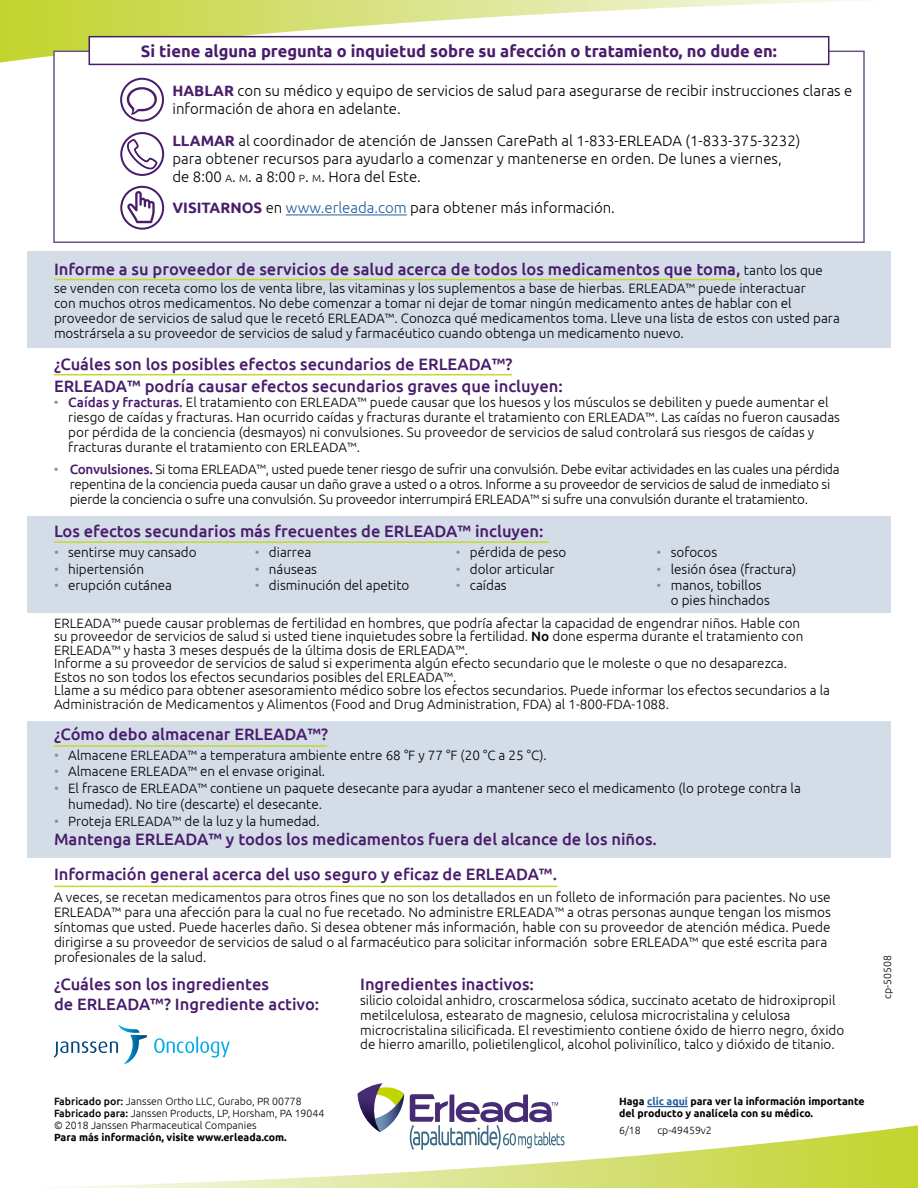
<style>
.page{position:relative;width:918px;height:1188px;background:#fff}
.page>*{position:absolute;margin:0;border:0;box-sizing:border-box;transform-origin:0 0}
.t1{font:500 16.5px/22.5px "Ubuntu";color:#491c6b}
.t2{font:700 16.5px "Ubuntu";color:#491c6b}
.t3{font:300 15px/18px "Ubuntu";color:#000}
.t4{font:300 13.65px/15px "Ubuntu";color:#000}
.t5{font:300 13.5px/15px "Ubuntu";color:#000}
.t6{font:300 13.5px/15px "Ubuntu";letter-spacing:-.02em;color:#000}
.t7{font:300 10.5px/12px "Ubuntu";color:#000}
.t8{font:700 10.5px/12px "Ubuntu";color:#000}
.s1{font-weight:700;color:#491c6b}
.s2{font-size:10.5px}
.s3{font-style:inherit}
.s4{color:#215e9e}
.s5{font-weight:300;font-size:13.5px;color:#000}
.s6{color:#7093b5}
.s7{font-weight:500;color:#491c6b}
.s8{font-weight:500}
</style>
<div class="page">
<svg style="left:0;top:0;width:870px;height:63px"></svg>
<svg style="left:154px;top:1037px;width:76px;height:21px"></svg>
<svg style="left:54px;top:1025px;width:93px;height:39px"></svg>
<svg style="left:49px;top:1125px;width:869px;height:63px"></svg>
<svg style="left:357px;top:1083px;width:47px;height:49px"></svg>
<svg style="left:410px;top:1094px;width:155px;height:56px"></svg>
<div style="left:27px;top:722px;width:864px;height:136px;background:#d4dce7"></div>
<div style="left:27px;top:517px;width:864px;height:96px;background:#d4dce7"></div>
<div style="left:27px;top:252px;width:864px;height:96px;background:#d4dce7"></div>
<hr style="left:54px;top:279px;width:687px;height:1px;background:#c4d82e">
<hr style="left:54px;top:374px;width:458px;height:1px;background:#c4d82e">
<hr style="left:54px;top:541px;width:495px;height:2px;background:#c4d82e">
<hr style="left:54px;top:745px;width:273px;height:2px;background:#c4d82e">
<hr style="left:54px;top:886px;width:503px;height:1px;background:#c4d82e">
<div style="left:53px;top:51px;width:812px;height:192px;background:#fff;border:2px solid #6e528a"></div>
<div style="left:89px;top:36px;width:740px;height:29px;background:#fff;border:2px solid #491c6b"></div>
<hr style="left:286px;top:215px;width:121px;height:1px;background:#215e9e">
<div style="left:120px;top:186px;width:44px;height:44px;border:2px solid #491c6b;border-radius:50%"></div>
<div style="left:120px;top:132px;width:44px;height:44px;border:2px solid #491c6b;border-radius:50%"></div>
<div style="left:120px;top:78px;width:44px;height:44px;border:2px solid #491c6b;border-radius:50%"></div>
<svg style="left:127px;top:191px;width:28px;height:32px"></svg>
<svg style="left:127px;top:139px;width:30px;height:30px"></svg>
<svg style="left:127px;top:87px;width:30px;height:28px"></svg>
<hr style="left:647px;top:1106px;width:41px;height:1px;background:#215e9e">
<p class="t1" style="left:287px;top:37px;width:346px">INFORMACIÓN IMPORTANTE DE SEGURIDAD</p>
<p class="t2" style="left:141px;top:41px;width:638px">Si tiene alguna pregunta o inquietud sobre su afección o tratamiento, no dude en:</p>
<p class="t3" style="left:172px;top:82px;width:681px"><span class="s1">HABLAR</span> con su médico y equipo de servicios de salud para asegurarse de recibir instrucciones claras e información de ahora en adelante.</p>
<p class="t3" style="left:172px;top:131px;width:630px"><span class="s1">LLAMAR</span> al coordinador de atención de Janssen CarePath al 1-833-ERLEADA (1-833-375-3232) para obtener recursos para ayudarlo a comenzar y mantenerse en orden. De lunes a viernes, de 8:00 <span class="s2">A</span><span class="s3">.</span> <span class="s2">M</span><span class="s3">.</span> a 8:00 <span class="s2">P</span><span class="s3">.</span> <span class="s2">M</span><span class="s3">.</span> Hora del Este.</p>
<p class="t3" style="left:172px;top:199px;width:444px"><span class="s1">VISITARNOS</span> en <span class="s4">www.erleada.com</span> para obtener más información.</p>
<p class="t1" style="left:54px;top:258px;width:771px">Informe a su proveedor de servicios de salud acerca de todos los medicamentos que toma, <span class="s5">tanto los que</span></p>
<p class="t5" style="left:54px;top:281px;width:787px">se venden con receta como los de venta libre, las vitaminas y los suplementos a base de hierbas. ERLEADA™ puede interactuar<br>con muchos otros medicamentos. No debe comenzar a tomar ni dejar de tomar ningún medicamento antes de hablar con el proveedor de servicios de salud que le recetó ERLEADA™. Conozca qué medicamentos toma. Lleve una lista de estos con usted para mostrársela a su proveedor de servicios de salud y farmacéutico cuando obtenga un medicamento nuevo.</p>
<p class="t1" style="left:54px;top:352px;width:510px">¿Cuáles son los posibles efectos secundarios de ERLEADA™?<br>ERLEADA™ podría causar efectos secundarios graves que incluyen:</p>
<p class="t5" style="left:68px;top:395px;width:773px;text-indent:-14px"><span class="s6">•</span> <span class="s7">Caídas y fracturas.</span> El tratamiento con ERLEADA™ puede causar que los huesos y los músculos se debiliten y puede aumentar el riesgo de caídas y fracturas. Han ocurrido caídas y fracturas durante el tratamiento con ERLEADA™. Las caídas no fueron causadas por pérdida de la conciencia (desmayos) ni convulsiones. Su proveedor de servicios de salud controlará sus riesgos de caídas y fracturas durante el tratamiento con ERLEADA™.</p>
<p class="t6" style="left:70px;top:461px;width:772px;text-indent:-16px"><span class="s6">•</span> <span class="s7">Convulsiones.</span> Si toma ERLEADA™, usted puede tener riesgo de sufrir una convulsión. Debe evitar actividades en las cuales una pérdida repentina de la conciencia pueda causar un daño grave a usted o a otros. Informe a su proveedor de servicios de salud de inmediato si pierde la conciencia o sufre una convulsión. Su proveedor interrumpirá ERLEADA™ si sufre una convulsión durante el tratamiento.</p>
<p class="t1" style="left:54px;top:519px;width:491px">Los efectos secundarios más frecuentes de ERLEADA™ incluyen:</p>
<p class="t5" style="left:54px;top:544px;width:144px"><span class="s6">•</span> sentirse muy cansado</p>
<p class="t5" style="left:54px;top:561px;width:92px"><span class="s6">•</span> hipertensión</p>
<p class="t5" style="left:54px;top:577px;width:120px"><span class="s6">•</span> erupción cutánea</p>
<p class="t5" style="left:255px;top:544px;width:58px"><span class="s6">•</span> diarrea</p>
<p class="t5" style="left:255px;top:561px;width:64px"><span class="s6">•</span> náuseas</p>
<p class="t5" style="left:255px;top:577px;width:156px"><span class="s6">•</span> disminución del apetito</p>
<p class="t5" style="left:456px;top:544px;width:112px"><span class="s6">•</span> pérdida de peso</p>
<p class="t5" style="left:456px;top:561px;width:100px"><span class="s6">•</span> dolor articular</p>
<p class="t5" style="left:456px;top:577px;width:52px"><span class="s6">•</span> caídas</p>
<p class="t5" style="left:657px;top:544px;width:62px"><span class="s6">•</span> sofocos</p>
<p class="t5" style="left:657px;top:561px;width:141px"><span class="s6">•</span> lesión ósea (fractura)</p>
<p class="t5" style="left:671px;top:577px;width:101px;text-indent:-14px"><span class="s6">•</span> manos, tobillos o pies hinchados</p>
<p class="t5" style="left:54px;top:616px;width:778px;line-height:13.5px">ERLEADA™ puede causar problemas de fertilidad en hombres, que podría afectar la capacidad de engendrar niños. Hable con<br>su proveedor de servicios de salud si usted tiene inquietudes sobre la fertilidad. <span class="s8">No</span> done esperma durante el tratamiento con ERLEADA™ y hasta 3 meses después de la última dosis de ERLEADA™.<br>Informe a su proveedor de servicios de salud si experimenta algún efecto secundario que le moleste o que no desaparezca.<br>Estos no son todos los efectos secundarios posibles del ERLEADA™.<br>Llame a su médico para obtener asesoramiento médico sobre los efectos secundarios. Puede informar los efectos secundarios a la Administración de Medicamentos y Alimentos (Food and Drug Administration, FDA) al 1-800-FDA-1088.</p>
<p class="t1" style="left:54px;top:723px;width:276px">¿Cómo debo almacenar ERLEADA™?</p>
<p class="t5" style="left:54px;top:747px;width:494px"><span class="s6">•</span> Almacene ERLEADA™ a temperatura ambiente entre 68 °F y 77 °F (20 °C a 25 °C).</p>
<p class="t5" style="left:54px;top:764px;width:273px"><span class="s6">•</span> Almacene ERLEADA™ en el envase original.</p>
<p class="t5" style="left:68px;top:779px;width:734px;line-height:16.5px;text-indent:-14px"><span class="s6">•</span> El frasco de ERLEADA™ contiene un paquete desecante para ayudar a mantener seco el medicamento (lo protege contra la humedad). No tire (descarte) el desecante.</p>
<p class="t5" style="left:54px;top:813px;width:267px"><span class="s6">•</span> Proteja ERLEADA™ de la luz y la humedad.</p>
<p class="t1" style="left:54px;top:822px;width:605px;line-height:34.5px">Mantenga ERLEADA™ y todos los medicamentos fuera del alcance de los niños.<br>Información general acerca del uso seguro y eficaz de ERLEADA™.</p>
<p class="t4" style="left:54px;top:889px;width:778px">A veces, se recetan medicamentos para otros fines que no son los detallados en un folleto de información para pacientes. No use ERLEADA™ para una afección para la cual no fue recetado. No administre ERLEADA™ a otras personas aunque tengan los mismos síntomas que usted. Puede hacerles daño. Si desea obtener más información, hable con su proveedor de atención médica. Puede dirigirse a su proveedor de servicios de salud o al farmacéutico para solicitar información sobre ERLEADA™ que esté escrita para profesionales de la salud.</p>
<p class="t1" style="left:54px;top:974px;width:267px;line-height:19.5px">¿Cuáles son los ingredientes<br>de ERLEADA™? Ingrediente activo:</p>
<p class="t1" style="left:360px;top:973px;width:175px">Ingredientes inactivos:</p>
<p class="t5" style="left:360px;top:993px;width:486px;line-height:14.5px">silicio coloidal anhidro, croscarmelosa sódica, succinato acetato de hidroxipropil metilcelulosa, estearato de magnesio, celulosa microcristalina y celulosa microcristalina silicificada. El revestimiento contiene óxido de hierro negro, óxido de hierro amarillo, polietilenglicol, alcohol polivinílico, talco y dióxido de titanio.</p>
<p class="t7" style="left:54px;top:1095px;width:272px"><span class="s8">Fabricado por:</span> Janssen Ortho LLC, Gurabo, PR 00778<br><span class="s8">Fabricado para:</span> Janssen Products, LP, Horsham, PA 19044 © 2018 Janssen Pharmaceutical Companies</p>
<p class="t8" style="left:54px;top:1131px;width:234px">Para más información, visite www.erleada.com.</p>
<p class="t8" style="left:619px;top:1095px;width:247px">Haga <span class="s4">clic aquí</span> para ver la información importante del producto y analícela con su médico.</p>
<p class="t7" style="left:619px;top:1124px;width:23px">6/18</p>
<p class="t7" style="left:657px;top:1124px;width:56px">cp-49459v2</p>
<p class="t7" style="left:881px;top:999px;width:45px;rotate:-90deg">cp-50508</p>
</div>
